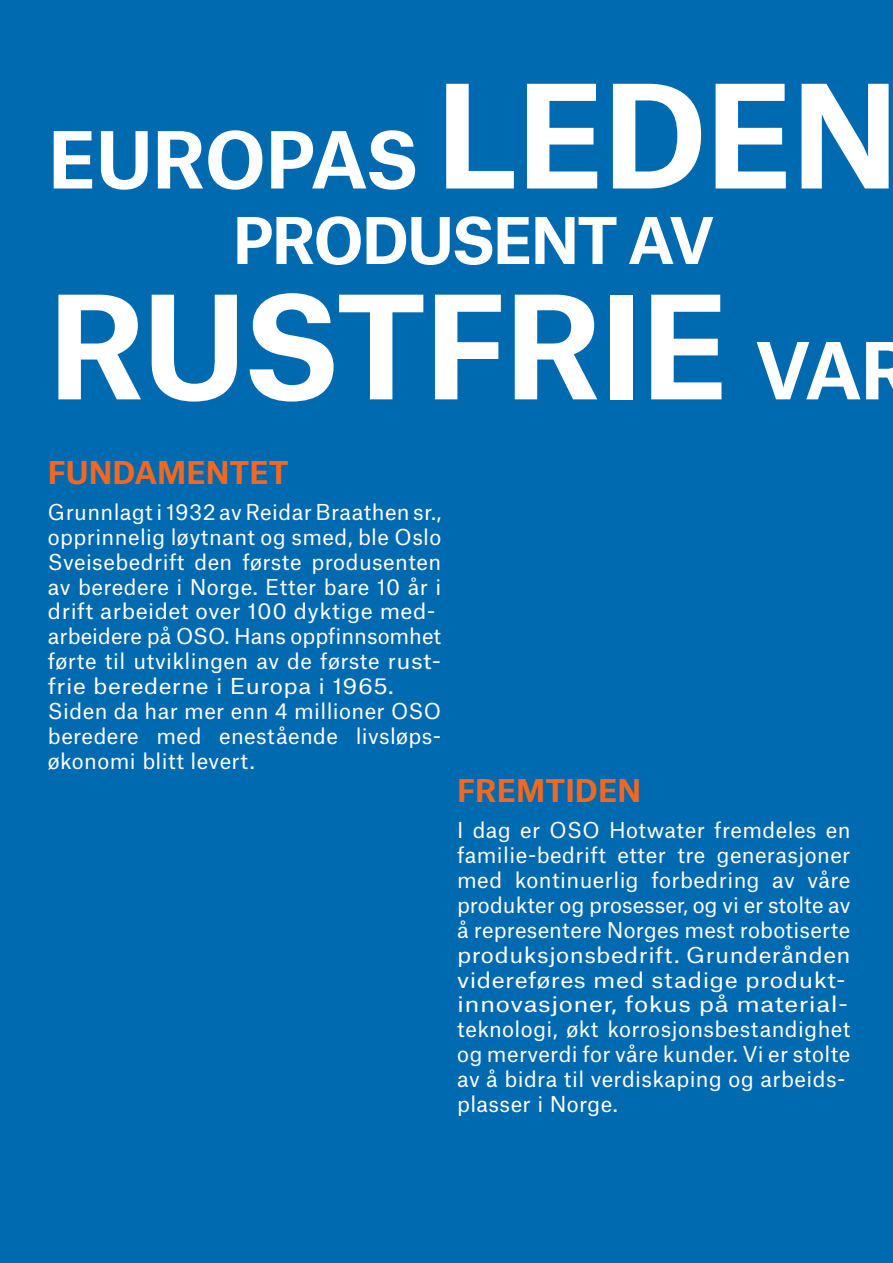
<style>
.page{position:relative;width:893px;height:1263px;background:#006ab1}
.page>*{position:absolute;margin:0;border:0;box-sizing:border-box;transform-origin:0 0}
.t1{font:700 136.8px "Atlas Grotesk";letter-spacing:-.02em;color:#fff}
.t2{font:700 75px "Atlas Grotesk";letter-spacing:-.015em;color:#fff}
.t3{font:700 61.5px "Atlas Grotesk";letter-spacing:-.035em;color:#fff}
.t4{font:700 30px "Atlas Grotesk";color:#f36821}
.t5{font:21px/24.9px "Atlas Grotesk";letter-spacing:.02em;color:#fff}
.t6{font:21px "Atlas Grotesk";letter-spacing:.02em;color:#fff;scale:1.1 1}
.t7{font:21px "Atlas Grotesk";letter-spacing:.02em;color:#fff;scale:1.13 1}
.t8{font:21px "Atlas Grotesk";letter-spacing:.02em;color:#fff;scale:1.19 1}
.s1{font-size:136.8px}
.s2{font-size:75px}
</style>
<div class="page">
<p class="t2" style="left:48px;top:98px;width:853px">EUROPAS <span class="s1">LEDEN</span></p>
<p class="t3" style="left:233px;top:190px;width:483px">PRODUSENT AV</p>
<p class="t1" style="left:48px;top:235px;width:867px">RUSTFRIE <span class="s2">VAR</span></p>
<p class="t4" style="left:48px;top:448px;width:242px">FUNDAMENTET</p>
<p class="t5" style="left:48px;top:497px;width:395px">Grunnlagt i 1932 av Reidar Braathen sr., opprinnelig løytnant og smed, ble Oslo Sveisebedrift den første produsenten av beredere i Norge. Etter bare 10 år i drift arbeidet over 100 dyktige med&shy;arbeidere på OSO. Hans oppfinnsomhet førte til utviklingen av de første rust&shy;frie berederne i Europa i 1965.<br>Siden da har mer enn 4 millioner OSO beredere med enestående livsløps&shy;økonomi blitt levert.</p>
<p class="t4" style="left:457px;top:766px;width:185px">FREMTIDEN</p>
<p class="t5" style="left:457px;top:815px;width:395px;text-align:justify">I dag er OSO Hotwater fremdeles en familie-bedrift etter tre generasjoner med kontinuerlig forbedring av våre produkter og prosesser, og vi er stolte av</p>
<p class="t5" style="left:457px;top:915px;width:395px">å representere Norges mest robotiserte</p>
<p class="t6" style="left:457px;top:938px;width:359px">produksjonsbedrift. Grunderånden</p>
<p class="t7" style="left:457px;top:962px;width:345px">videreføres med stadige produkt-</p>
<p class="t8" style="left:457px;top:987px;width:330px">innovasjoner, fokus på material-</p>
<p class="t5" style="left:457px;top:1015px;width:395px">teknologi, økt korrosjonsbestandighet og merverdi for våre kunder. Vi er stolte</p>
<p class="t5" style="left:457px;top:1064px;width:390px">av å bidra til verdiskaping og arbeids&shy;plasser i Norge.</p>
</div>
